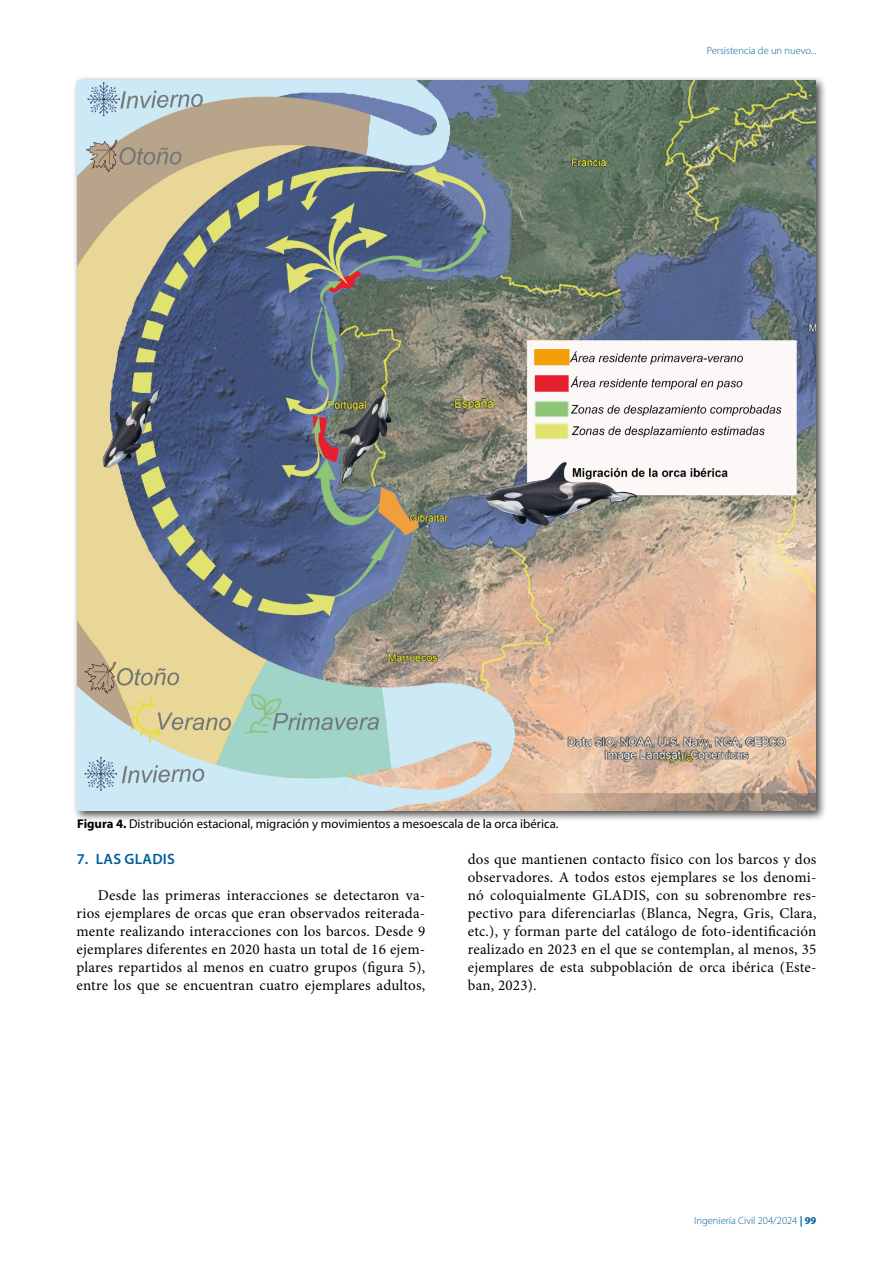
<style>
.page{position:relative;width:893px;height:1263px;background:#fff}
.page>*{position:absolute;margin:0;border:0;box-sizing:border-box;transform-origin:0 0}
.t1{font:15px/18px "Minion Pro";letter-spacing:.015em;color:#000;text-align:justify}
.t2{font:600 15px "Myriad Pro";letter-spacing:.02em;color:#005f98}
.t3{font:12.75px "Myriad Pro";color:#000}
.t4{font:300 10.5px "Myriad Pro";color:#005f98}
.s1{font-weight:700}
</style>
<div class="page">
<div style="left:72px;top:76px;width:755px;height:746px;background:#000;opacity:.75"></div>
<img style="left:77px;top:81px;width:739px;height:730px">
<p class="t4" style="left:707px;top:44px;width:111px">Persistencia de un nuevo...</p>
<p class="t3" style="left:77px;top:816px;width:483px"><span class="s1">Figura 4.</span> Distribución estacional, migración y movimientos a mesoescala de la orca ibérica.</p>
<p class="t2" style="left:77px;top:849px;width:100px">7. LAS GLADIS</p>
<p class="t1" style="left:77px;top:886px;width:350px;text-indent:21px">Desde las primeras interacciones se detectaron va&shy;rios ejemplares de orcas que eran observados reiterada&shy;mente realizando interacciones con los barcos. Desde 9 ejemplares diferentes en 2020 hasta un total de 16 ejem&shy;plares repartidos al menos en cuatro grupos (figura 5), entre los que se encuentran cuatro ejemplares adultos,</p>
<p class="t1" style="left:468px;top:850px;width:350px">dos que mantienen contacto físico con los barcos y dos observadores. A todos estos ejemplares se los denomi&shy;nó coloquialmente GLADIS, con su sobrenombre res&shy;pectivo para diferenciarlas (Blanca, Negra, Gris, Clara, etc.), y forman parte del catálogo de foto-identificación realizado en 2023 en el que se contemplan, al menos, 35 ejemplares de esta subpoblación de orca ibérica (Este&shy;ban, 2023).</p>
<p class="t4" style="left:694px;top:1214px;width:124px">Ingeniería Civil 204/2024 <span class="s1">| 99</span></p>
</div>
